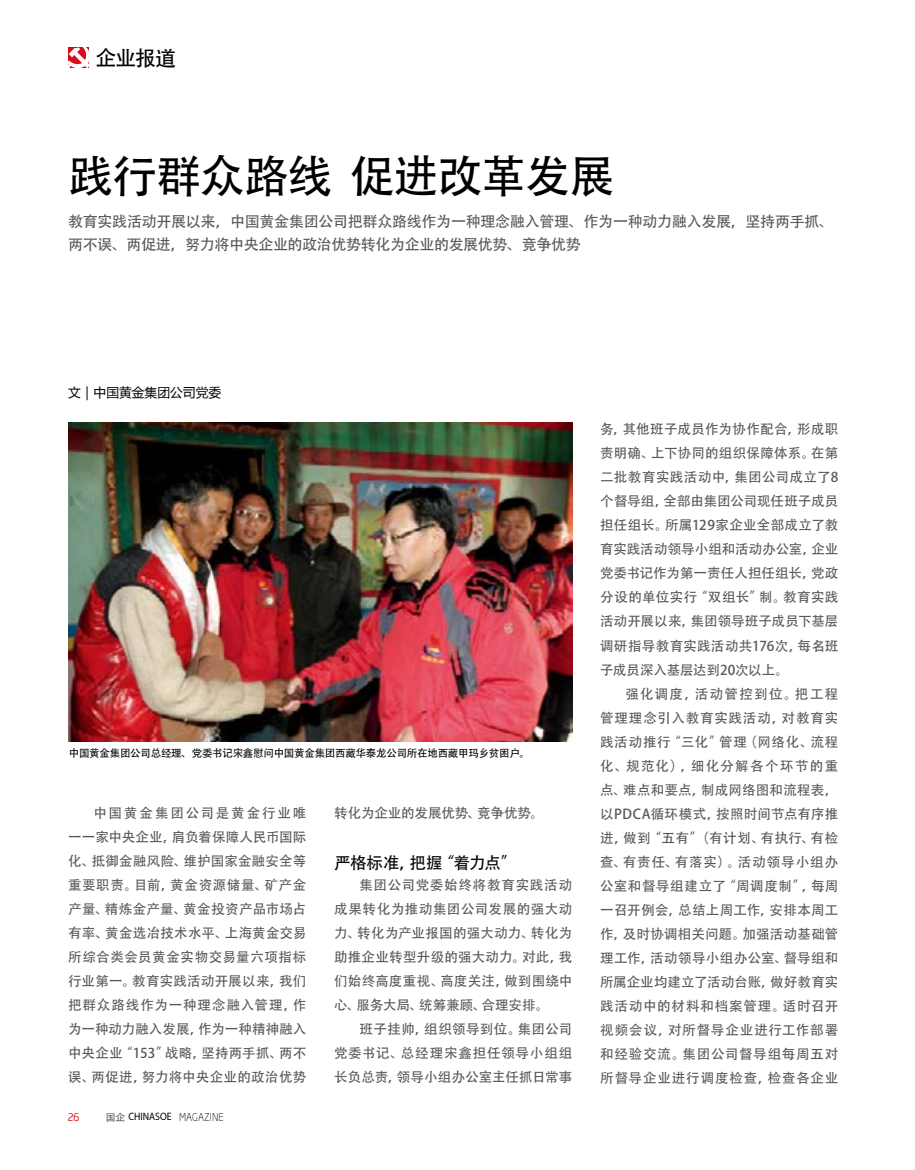
<style>
.page{position:relative;width:915px;height:1170px;background:#fff}
.page>*{position:absolute;margin:0;border:0;box-sizing:border-box;transform-origin:0 0}
.t1{font:45px "Adobe Heiti Std";letter-spacing:-.025em;color:#000}
.t2{font:21px "Adobe Heiti Std";color:#000}
.t3{font:16.5px "Adobe Heiti Std";letter-spacing:-.02em;color:#000}
.t4{font:15px/22.5px "Adobe Heiti Std";letter-spacing:-.02em;color:#595757}
.t5{font:13.5px/24px "Adobe Heiti Std";letter-spacing:.02em;color:#595757;text-align:justify}
.t6{font:13.5px "Adobe Heiti Std";letter-spacing:-.01em;color:#595757}
.t7{font:12.75px "Microsoft Ya Hei";color:#000}
.t8{font:10.8px "Myriad Pro";color:#000;scale:.91 1}
.t9{font:10.5px "Adobe Heiti Std";letter-spacing:-.025em;color:#000}
.t10{font:300 10.2px "Neo Sans";color:#d7000f}
.s1{font-family:"Adobe Heiti Std";font-size:9.75px;color:#595757}
.s2{font-family:"Neo Sans";font-weight:300}
</style>
<div class="page">
<svg style="left:68px;top:47px;width:21px;height:21px"></svg>
<svg style="left:69px;top:741px;width:454px;height:1px"></svg>
<img style="left:68px;top:422px;width:504px;height:319px">
<h2 class="t2" style="left:95px;top:46px;width:82px">企业报道</h2>
<h1 class="t1" style="left:68px;top:149px;width:547px">践行群众路线 促进改革发展</h1>
<p class="t4" style="left:68px;top:211px;width:767px">教育实践活动开展以来，中国黄金集团公司把群众路线作为一种理念融入管理、作为一种动力融入发展，坚持两手抓、两不误、两促进，努力将中央企业的政治优势转化为企业的发展优势、竞争优势</p>
<p class="t7" style="left:68px;top:383px;width:155px">文｜中国黄金集团公司党委</p>
<p class="t9" style="left:69px;top:746px;width:462px">中国黄金集团公司总经理、党委书记宋鑫慰问中国黄金集团西藏华泰龙公司所在地西藏甲玛乡贫困户。</p>
<p class="t5" style="left:68px;top:801px;width:240px;text-indent:26px">中国黄金集团公司是黄金行业唯一一家中央企业，肩负着保障人民币国际化、抵御金融风险、维护国家金融安全等重要职责。目前，黄金资源储量、矿产金产量、精炼金产量、黄金投资产品市场占有率、黄金选冶技术水平、上海黄金交易所综合类会员黄金实物交易量六项指标行业第一。教育实践活动开展以来，我们把群众路线作为一种理念融入管理，作为一种动力融入发展，作为一种精神融入中央企业“153”战略，坚持两手抓、两不误、两促进，努力将中央企业的政治优势</p>
<p class="t6" style="left:334px;top:805px;width:211px">转化为企业的发展优势、竞争优势。</p>
<p class="t3" style="left:334px;top:852px;width:184px">严格标准，把握“着力点”</p>
<p class="t5" style="left:334px;top:873px;width:240px;text-indent:26px">集团公司党委始终将教育实践活动成果转化为推动集团公司发展的强大动力、转化为产业报国的强大动力、转化为助推企业转型升级的强大动力。对此，我们始终高度重视、高度关注，做到围绕中心、服务大局、统筹兼顾、合理安排。</p>
<p class="t5" style="left:334px;top:1017px;width:240px;text-indent:26px">班子挂帅，组织领导到位。集团公司党委书记、总经理宋鑫担任领导小组组长负总责，领导小组办公室主任抓日常事</p>
<p class="t10" style="left:68px;top:1112px;width:13px">26</p>
<p class="t8" style="left:106px;top:1110px;width:131px"><span class="s1">国企</span> CHINASOE <span class="s2">MAGAZINE</span></p>
<p class="t5" style="left:600px;top:417px;width:240px">务，其他班子成员作为协作配合，形成职责明确、上下协同的组织保障体系。在第二批教育实践活动中，集团公司成立了8个督导组，全部由集团公司现任班子成员担任组长。所属129家企业全部成立了教育实践活动领导小组和活动办公室，企业党委书记作为第一责任人担任组长，党政分设的单位实行“双组长”制。教育实践活动开展以来，集团领导班子成员下基层调研指导教育实践活动共176次，每名班子成员深入基层达到20次以上。</p>
<p class="t5" style="left:600px;top:682px;width:240px;text-indent:26px">强化调度，活动管控到位。把工程管理理念引入教育实践活动，对教育实践活动推行“三化”管理（网络化、流程化、规范化），细化分解各个环节的重点、难点和要点，制成网络图和流程表，以PDCA循环模式，按照时间节点有序推进，做到“五有”（有计划、有执行、有检查、有责任、有落实）。活动领导小组办公室和督导组建立了“周调度制”，每周一召开例会，总结上周工作，安排本周工作，及时协调相关问题。加强活动基础管理工作，活动领导小组办公室、督导组和所属企业均建立了活动台账，做好教育实践活动中的材料和档案管理。适时召开视频会议，对所督导企业进行工作部署和经验交流。集团公司督导组每周五对所督导企业进行调度检查，检查各企业</p>
</div>
